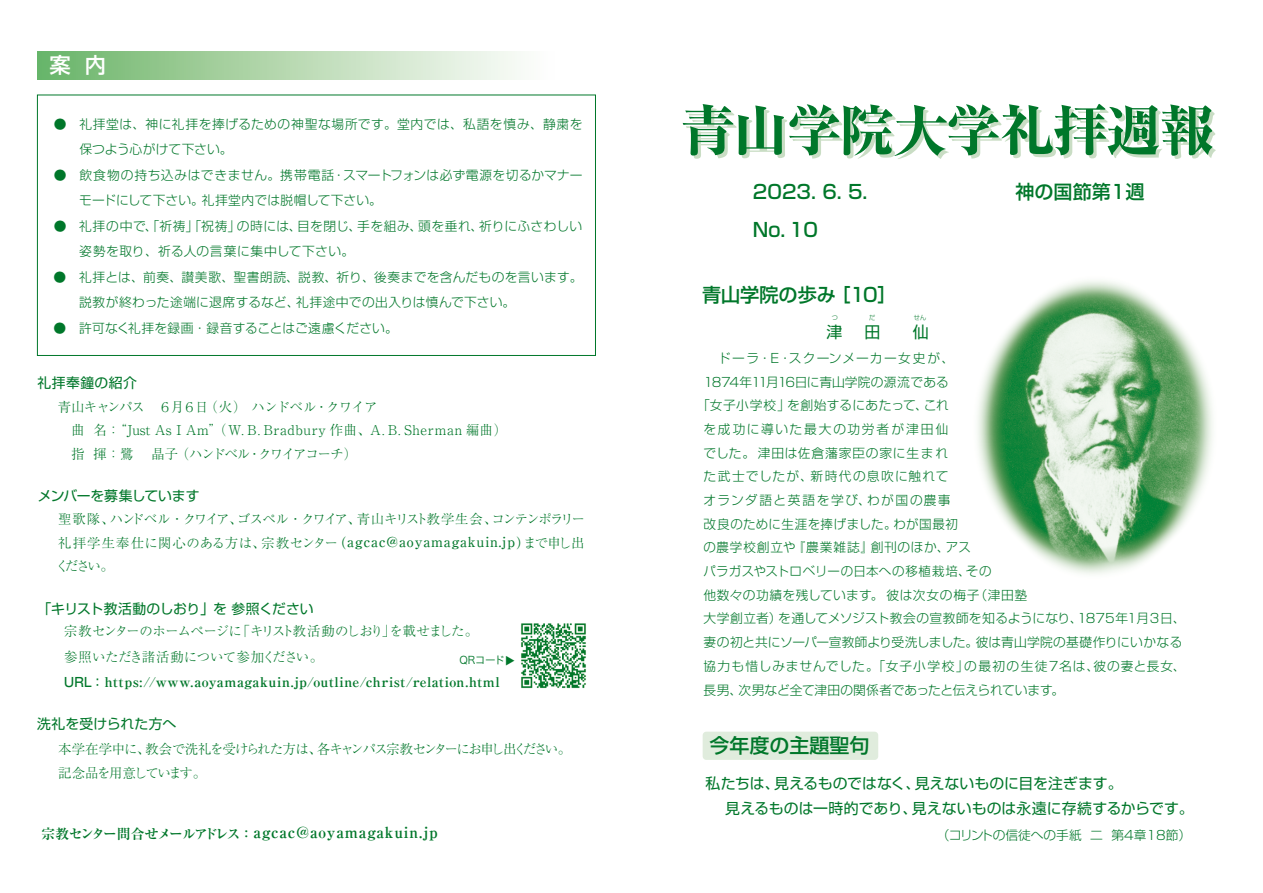
<style>
.page{position:relative;width:1263px;height:893px;background:#fff}
.page>*{position:absolute;margin:0;border:0;box-sizing:border-box;transform-origin:0 0}
.t1{font:800 55.35px "Ryumin Pro";letter-spacing:-.04em;color:#00772a}
.t2{font:500 21.3px "Shin Go Pro";color:#fff}
.t3{font:500 19.95px "Shin Go Pro";color:#00772a}
.t4{font:500 19.2px "Shin Go Pro";color:#00772a}
.t5{font:500 19.05px "Shin Go Pro";color:#00772a}
.t6{font:15.9px "Shin Go Pro";color:#00772a}
.t7{font:700 15.15px "Ryumin Pro";letter-spacing:.05em;color:#00772a}
.t8{font:14.85px/25px "Shin Go Pro";color:#00772a}
.t9{font:13.8px "Shin Go Pro";color:#00772a}
.t10{font:13.8px "Shin Go Pro";letter-spacing:.035em;color:#00772a}
.t11{font:700 13.35px/25.5px "Ryumin Pro";letter-spacing:.03em;color:#00772a}
.t12{font:300 13.35px/23.4px "Ryumin Pro";letter-spacing:-.065em;color:#00772a;text-align:justify}
.t13{font:300 13.35px/23.4px "Ryumin Pro";letter-spacing:-.02em;color:#00772a}
.t14{font:300 13.35px/23.4px "Ryumin Pro";letter-spacing:-.1em;color:#00772a}
.t15{font:300 12.75px/23.7px "Shin Go Pro";letter-spacing:.03em;color:#00772a}
.t16{font:300 12.75px "Shin Go Pro";letter-spacing:.01em;color:#00772a}
.t17{font:300 12.75px "Shin Go Pro";letter-spacing:.05em;color:#00772a}
.t18{font:300 12.75px "Shin Go Pro";color:#00772a}
.t19{font:10.65px "Hira Kaku Pro W3";letter-spacing:-.055em;color:#00772a}
.s1{font-weight:500}
.s2{font-weight:500;font-size:13.8px}
.s3{font-weight:300}
.s4{font-family:"Gothic MB101 Pro";font-weight:500;font-size:12.75px}
.s5{font-size:13.8px}
</style>
<div class="page">
<img style="left:977px;top:281px;width:236px;height:293px">
<img style="left:521px;top:623px;width:65px;height:66px">
<div style="left:703px;top:732px;width:175px;height:28px;background:#e0ecdd;border-radius:4px"></div>
<div style="left:37px;top:95px;width:559px;height:261px;border:1px solid #00772a"></div>
<div style="left:37px;top:51px;width:574px;height:29px;background:linear-gradient(to right,#6eb569,#fff)"></div>
<h2 class="t2" style="left:49px;top:48px;width:58px">案 内</h2>
<p class="t17" style="left:54px;top:113px;width:530px">●　礼拝堂は、神に礼拝を捧げるための神聖な場所です。堂内では、私語を慎み、静粛を</p>
<p class="t16" style="left:79px;top:139px;width:155px">保つよう心がけて下さい。</p>
<p class="t15" style="left:54px;top:161px;width:530px">●　飲食物の持ち込みはできません。携帯電話・スマートフォンは必ず電源を切るかマナー</p>
<p class="t16" style="left:79px;top:190px;width:304px">モードにして下さい。礼拝堂内では脱帽して下さい。</p>
<p class="t15" style="left:54px;top:212px;width:530px">●　礼拝の中で、「祈祷」「祝祷」の時には、目を閉じ、手を組み、頭を垂れ、祈りにふさわしい</p>
<p class="t15" style="left:79px;top:238px;width:276px">姿勢を取り、祈る人の言葉に集中して下さい。</p>
<p class="t15" style="left:54px;top:263px;width:530px">●　礼拝とは、前奏、讃美歌、聖書朗読、説教、祈り、後奏までを含んだものを言います。</p>
<p class="t15" style="left:79px;top:289px;width:438px">説教が終わった途端に退席するなど、礼拝途中での出入りは慎んで下さい。</p>
<p class="t16" style="left:54px;top:317px;width:352px">●　許可なく礼拝を録画・録音することはご遠慮ください。　</p>
<p class="t10" style="left:37px;top:371px;width:101px">礼拝奉鐘の紹介</p>
<p class="t13" style="left:58px;top:394px;width:451px">青山キャンパス　６月６日（火） ハンドベル・クワイア<br>　曲 名：“Just As I Am”（W. B. Bradbury 作曲、A. B. Sherman 編曲）　指 揮：鷺　 晶子（ハンドベル・クワイアコーチ）</p>
<p class="t9" style="left:38px;top:484px;width:163px">メンバーを募集しています</p>
<p class="t12" style="left:55px;top:506px;width:531px">聖歌隊、ハンドベル・クワイア、ゴスペル・クワイア、青山キリスト教学生会、コンテンポラリー礼拝学生奉仕に関心のある方は、宗教センター<span class="s1">（</span><span class="s2">agcac@aoyamagakuin.jp</span><span class="s1">）</span>まで申し出ください。</p>
<p class="t9" style="left:37px;top:598px;width:278px">「キリスト教活動のしおり」を参照ください</p>
<p class="t11" style="left:64px;top:618px;width:437px"><span class="s3">宗教センターのホームページに「キリスト教活動のしおり」を載せました。<br>参照いただき諸活動について参加ください。<br></span><span class="s4">URL：</span>https://www.aoyamagakuin.jp/outline/christ/relation.html</p>
<p class="t19" style="left:459px;top:651px;width:47px">QRコード</p>
<p class="t19" style="left:500px;top:666px;width:12px;rotate:-90deg">▼</p>
<p class="t9" style="left:37px;top:713px;width:141px">洗礼を受けられた方へ</p>
<p class="t14" style="left:58px;top:736px;width:514px">本学在学中に、教会で洗礼を受けられた方は、各キャンパス宗教センターにお申し出ください。記念品を用意しています。</p>
<p class="t7" style="left:41px;top:820px;width:398px"><span class="s5">宗教センター問合せメールアドレス：</span>agcac@aoyamagakuin.jp</p>
<h1 class="t1" style="left:680px;top:87px;width:535px">青山学院大学礼拝週報</h1>
<h3 class="t5" style="left:753px;top:176px;width:116px">2023. 6. 5.</h3>
<h3 class="t5" style="left:1015px;top:176px;width:131px">神の国節第1週</h3>
<h3 class="t5" style="left:753px;top:215px;width:67px">No. 10</h3>
<h3 class="t4" style="left:702px;top:279px;width:196px">青山学院の歩み［10］</h3>
<p class="t6" style="left:827px;top:319px;width:17px">津</p>
<p class="t6" style="left:864px;top:319px;width:66px">田　仙</p>
<p class="t15" style="left:703px;top:345px;width:483px">　ドーラ・E・スクーンメーカー女史が、<br>1874年11月16日に青山学院の源流である<br>｢女子小学校」を創始するにあたって、これ<br>を成功に導いた最大の功労者が津田仙<br>でした。津田は佐倉藩家臣の家に生まれ<br>た武士でしたが、新時代の息吹に触れて<br>オランダ語と英語を学び、わが国の農事<br>改良のために生涯を捧げました。わが国最初<br>の農学校創立や『農業雑誌』創刊のほか、アス<br>パラガスやストロベリーの日本への移植栽培、その<br>他数々の功績を残しています。彼は次女の梅子（津田塾<br>大学創立者）を通してメソジスト教会の宣教師を知るようになり、1875年１月３日、妻の初と共にソーパー宣教師より受洗しました。彼は青山学院の基礎作りにいかなる協力も惜しみませんでした。「女子小学校」の最初の生徒7名は、彼の妻と長女、長男、次男など全て津田の関係者であったと伝えられています。</p>
<h3 class="t3" style="left:710px;top:729px;width:161px">今年度の主題聖句</h3>
<p class="t8" style="left:705px;top:769px;width:490px">私たちは、見えるものではなく、見えないものに目を注ぎます。<br>　 見えるものは一時的であり、見えないものは永遠に存続するからです。</p>
<p class="t18" style="left:937px;top:824px;width:256px">（コリントの信徒への手紙 二 第4章18節）</p>
</div>
